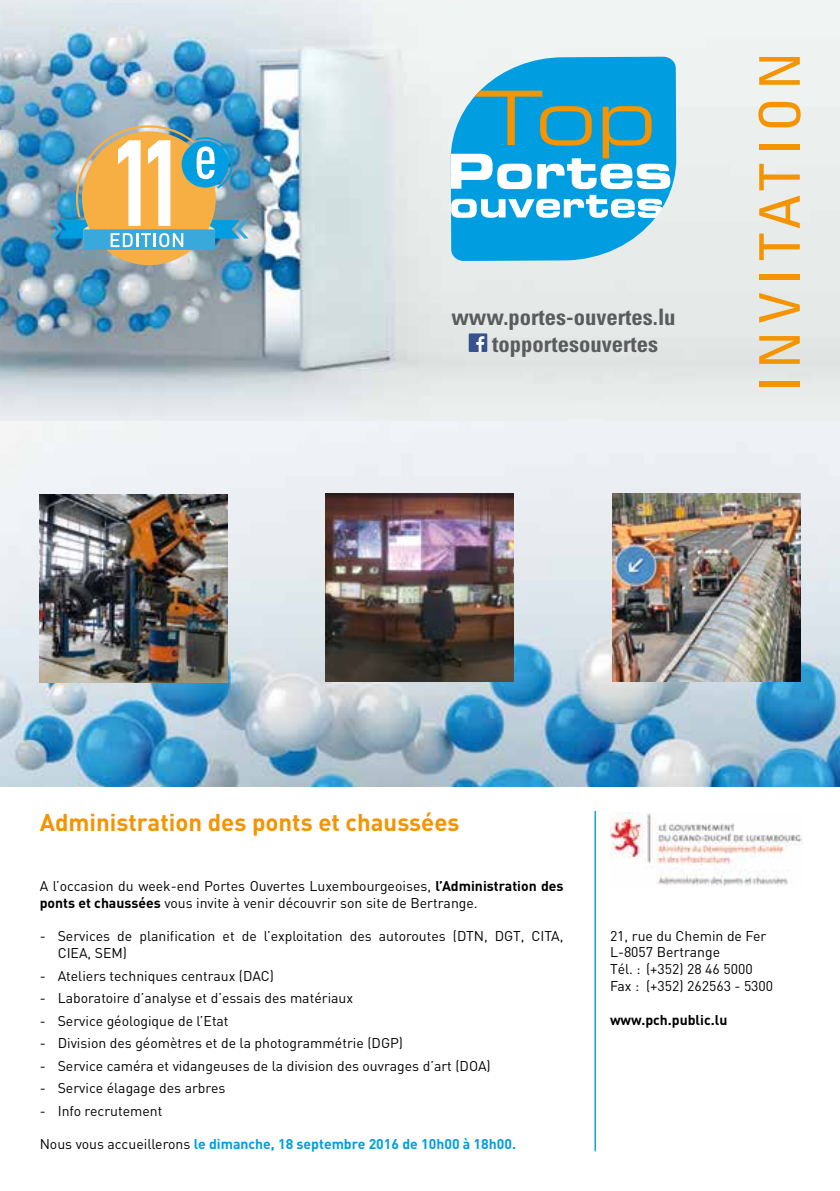
<style>
.page{position:relative;width:840px;height:1191px;background:#fff}
.page>*{position:absolute;margin:0;border:0;box-sizing:border-box;transform-origin:0 0}
.t1{font:condensed 56px "Univers LT Std";letter-spacing:.14em;color:#f39400}
.t2{font:700 24px "DIN";color:#f39400}
.t3{font:700 condensed 22.6px/27.2px "Univers LT Std";color:#5a5b5d}
.t4{font:14px/16.8px "DIN";color:#000}
.t5{font:700 14px "DIN";color:#009ee0}
.t6{font:700 14px "DIN";color:#000}
.s1{font-weight:700}
.s2{font-weight:400;color:#000}
</style>
<div class="page">
<img style="left:0;top:0;width:839px;height:786px">
<svg style="left:450px;top:57px;width:226px;height:204px;background:#36b0e2"></svg>
<svg style="left:450px;top:91px;width:220px;height:98px"></svg>
<svg style="left:451px;top:195px;width:210px;height:23px"></svg>
<div style="left:468px;top:333px;width:19px;height:19px;background:#365390"></div>
<svg style="left:476px;top:336px;width:8px;height:16px"></svg>
<div style="left:82px;top:131px;width:134px;height:134px;background:#f7ae42;border-radius:50%"></div>
<img style="left:50px;top:125px;width:198px;height:125px">
<img style="left:40px;top:495px;width:187px;height:187px">
<img style="left:611px;top:494px;width:188px;height:187px">
<img style="left:326px;top:494px;width:187px;height:187px">
<hr style="left:594px;top:811px;width:1px;height:340px;background:#009ee0">
<img style="left:610px;top:812px;width:191px;height:74px">
<h3 class="t3" style="left:492px;top:303px;width:185px;text-indent:-41px">www.portes-ouvertes.lu topportesouvertes</h3>
<h1 class="t1" style="left:743px;top:392px;width:341px;rotate:-90deg">INVITATION</h1>
<h2 class="t2" style="left:40px;top:806px;width:421px">Administration des ponts et chaussées</h2>
<p class="t4" style="left:40px;top:877px;width:525px">A l’occasion du week-end Portes Ouvertes Luxembourgeoises, <span class="s1">l’Administration des ponts et chaussées</span> vous invite à venir découvrir son site de Bertrange.</p>
<p class="t4" style="left:58px;top:927px;width:507px;text-indent:-18px">- Services de planification et de l’exploitation des autoroutes (DTN, DGT, CITA,<br>CIEA, SEM)</p>
<p class="t4" style="left:40px;top:967px;width:235px">- Ateliers techniques centraux (DAC)</p>
<p class="t4" style="left:40px;top:989px;width:315px">- Laboratoire d’analyse et d’essais des matériaux</p>
<p class="t4" style="left:40px;top:1012px;width:190px">- Service géologique de l’Etat</p>
<p class="t4" style="left:40px;top:1034px;width:364px">- Division des géomètres et de la photogrammétrie (DGP)</p>
<p class="t4" style="left:40px;top:1056px;width:452px">- Service caméra et vidangeuses de la division des ouvrages d’art (DOA)</p>
<p class="t4" style="left:40px;top:1079px;width:187px">- Service élagage des arbres</p>
<p class="t4" style="left:40px;top:1101px;width:124px">- Info recrutement</p>
<p class="t5" style="left:40px;top:1135px;width:477px"><span class="s2">Nous vous accueillerons</span> le dimanche, 18 septembre 2016 de 10h00 à 18h00.</p>
<p class="t4" style="left:609px;top:926px;width:165px">21, rue du Chemin de Fer<br>L-8057 Bertrange<br>Tél. : (+352) 28 46 5000<br>Fax : (+352) 262563 - 5300</p>
<p class="t6" style="left:609px;top:1010px;width:119px">www.pch.public.lu</p>
</div>
